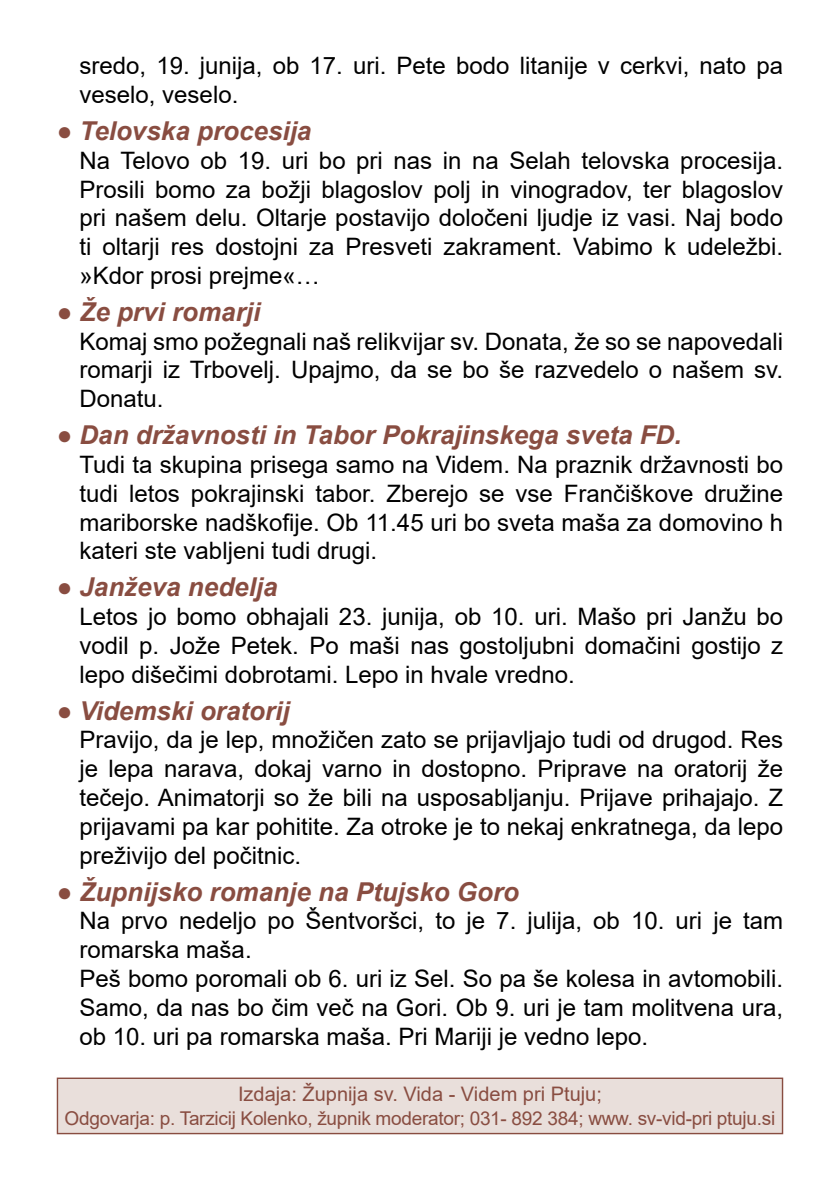
<style>
.page{position:relative;width:840px;height:1191px;background:#fff}
.page>*{position:absolute;margin:0;border:0;box-sizing:border-box;transform-origin:0 0}
.t1{font:italic 700 26px "Arial";color:#894d41}
.t2{font:24px/28.8px "Arial";color:#000;text-align:justify}
.t3{font:20px "Arial";color:#894d41}
.t4{font:19px "Arial";letter-spacing:-.015em;color:#894d41}
</style>
<div class="page">
<div style="left:57px;top:1078px;width:725px;height:55px;background:#e9dfdb"></div>
<div style="left:57px;top:1077px;width:725px;height:57px;border:1px solid #894d41"></div>
<p class="t2" style="left:79px;top:51px;width:704px">sredo, 19. junija, ob 17. uri. Pete bodo litanije v cerkvi, nato pa veselo, veselo.</p>
<p class="t1" style="left:57px;top:113px;width:256px">● Telovska procesija</p>
<p class="t2" style="left:79px;top:146px;width:704px">Na Telovo ob 19. uri bo pri nas in na Selah telovska procesija.<br>Prosili bomo za božji blagoslov polj in vinogradov, ter blagoslov pri našem delu. Oltarje postavijo določeni ljudje iz vasi. Naj bodo ti oltarji res dostojni za Presveti zakrament. Vabimo k udeležbi. »Kdor prosi prejme«…</p>
<p class="t1" style="left:57px;top:294px;width:205px">● Že prvi romarji</p>
<p class="t2" style="left:79px;top:327px;width:704px">Komaj smo požegnali naš relikvijar sv. Donata, že so se napovedali romarji iz Trbovelj. Upajmo, da se bo še razvedelo o našem sv.<br>Donatu.</p>
<p class="t1" style="left:57px;top:418px;width:626px">● Dan državnosti in Tabor Pokrajinskega sveta FD.</p>
<p class="t2" style="left:79px;top:450px;width:704px">Tudi ta skupina prisega samo na Videm. Na praznik državnosti bo tudi letos pokrajinski tabor. Zberejo se vse Frančiškove družine mariborske nadškofije. Ob 11.45 uri bo sveta maša za domovino h kateri ste vabljeni tudi drugi.</p>
<p class="t1" style="left:57px;top:570px;width:222px">● Janževa nedelja</p>
<p class="t2" style="left:79px;top:602px;width:704px">Letos jo bomo obhajali 23. junija, ob 10. uri. Mašo pri Janžu bo vodil p. Jože Petek. Po maši nas gostoljubni domačini gostijo z lepo dišečimi dobrotami. Lepo in hvale vredno.</p>
<p class="t1" style="left:57px;top:693px;width:234px">● Videmski oratorij</p>
<p class="t2" style="left:79px;top:725px;width:704px">Pravijo, da je lep, množičen zato se prijavljajo tudi od drugod. Res je lepa narava, dokaj varno in dostopno. Priprave na oratorij že tečejo. Animatorji so že bili na usposabljanju. Prijave prihajajo. Z prijavami pa kar pohitite. Za otroke je to nekaj enkratnega, da lepo preživijo del počitnic.</p>
<p class="t1" style="left:57px;top:874px;width:463px">● Župnijsko romanje na Ptujsko Goro</p>
<p class="t2" style="left:79px;top:906px;width:704px;text-align:left">Na prvo nedeljo po Šentvoršci, to je 7. julija, ob 10. uri je tam romarska maša.<br>Peš bomo poromali ob 6. uri iz Sel. So pa še kolesa in avtomobili.<br>Samo, da nas bo čim več na Gori. Ob 9. uri je tam molitvena ura, ob 10. uri pa romarska maša. Pri Mariji je vedno lepo.</p>
<p class="t3" style="left:238px;top:1080px;width:365px">Izdaja: Župnija sv. Vida - Videm pri Ptuju;</p>
<p class="t4" style="left:65px;top:1105px;width:711px">Odgovarja: p. Tarzicij Kolenko, župnik moderator; 031- 892 384; www. sv-vid-pri ptuju.si</p>
</div>
